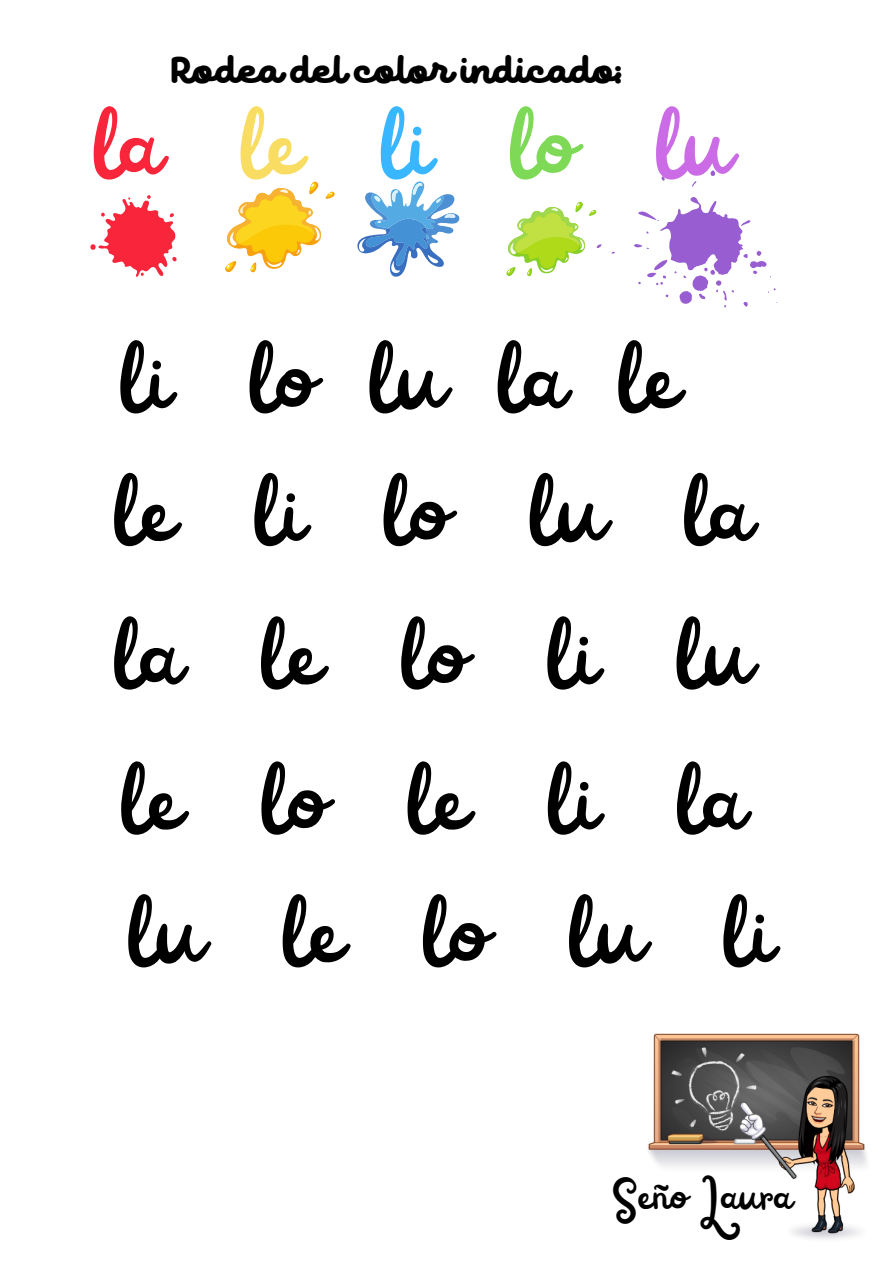
<style>
.page{position:relative;width:893px;height:1263px;background:#fff}
.page>*{position:absolute;margin:0;border:0;box-sizing:border-box;transform-origin:0 0}
.t1{font:110.55px "Railey";color:#000}
.t2{font:110.55px "Railey";color:#f9263b}
.t3{font:48.45px "Railey";color:#000}
.t4{font:800 37.5px "TT Milks Script";color:#000}
.s1{color:#f9dd62}
.s2{color:#38b6ff}
.s3{color:#7ed957}
.s4{color:#cb6ce6}
</style>
<div class="page">
<svg style="left:90px;top:195px;width:87px;height:82px"></svg>
<svg style="left:225px;top:181px;width:110px;height:92px"></svg>
<svg style="left:357px;top:182px;width:102px;height:95px"></svg>
<svg style="left:506px;top:170px;width:271px;height:138px"></svg>
<img style="left:648px;top:1033px;width:219px;height:206px">
<p class="t4" style="left:169px;top:49px;width:455px">Rodea del color indicado:</p>
<p class="t2" style="left:89px;top:88px;width:639px">la <span class="s1">le</span> <span class="s2">li</span> <span class="s3">lo</span> <span class="s4">lu</span></p>
<p class="t1" style="left:116px;top:322px;width:561px">li lo lu la le</p>
<p class="t1" style="left:110px;top:454px;width:639px">le li lo lu la</p>
<p class="t1" style="left:110px;top:598px;width:639px">la le lo li lu</p>
<p class="t1" style="left:117px;top:743px;width:625px">le lo le li la</p>
<p class="t1" style="left:124px;top:875px;width:647px">lu le lo lu li</p>
<p class="t3" style="left:611px;top:1171px;width:181px">Seño Laura</p>
</div>
